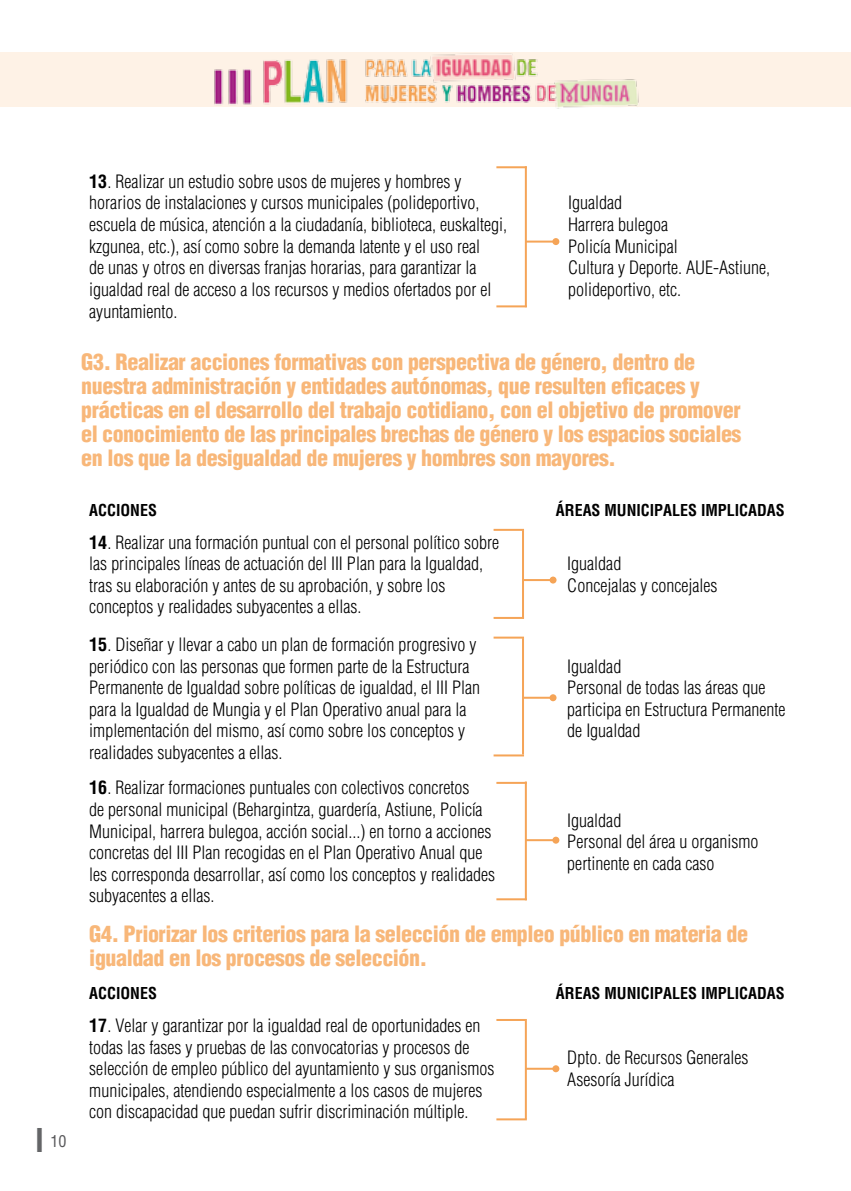
<style>
.page{position:relative;width:851px;height:1191px;background:#fff}
.page>*{position:absolute;margin:0;border:0;box-sizing:border-box;transform-origin:0 0}
.t1{font:900 condensed 22px/24px "Helvetica LT Std";letter-spacing:-.02em;color:#f8b779}
.t2{font:300 condensed 18px/21.6px "Helvetica LT Std";color:#000}
.t3{font:700 condensed 16px "Helvetica LT Std";color:#000}
.t4{font:condensed 16px "Helvetica LT Std";color:#58585a}
.s1{font-weight:700;font-size:32px;color:#646567}
.s2{font-weight:700}
</style>
<div class="page">
<hr style="left:850px;top:52px;width:1px;height:55px;background:#fef2e6">
<svg style="left:0;top:52px;width:832px;height:55px;fill:#fef2e6"></svg>
<hr style="left:496px;top:782px;width:30px;height:2px;background:#f5a457">
<hr style="left:525px;top:839px;width:30px;height:2px;background:#f5a457">
<hr style="left:496px;top:898px;width:30px;height:2px;background:#f5a457">
<hr style="left:524px;top:781px;width:2px;height:119px;background:#f5a457">
<div style="left:552px;top:836px;width:7px;height:7px;background:#f5a457;border-radius:50%"></div>
<hr style="left:496px;top:166px;width:30px;height:2px;background:#f5a457">
<hr style="left:525px;top:241px;width:30px;height:2px;background:#f5a457">
<hr style="left:496px;top:305px;width:30px;height:2px;background:#f5a457">
<hr style="left:524px;top:166px;width:2px;height:141px;background:#f5a457">
<div style="left:552px;top:238px;width:7px;height:7px;background:#f5a457;border-radius:50%"></div>
<hr style="left:493px;top:529px;width:31px;height:2px;background:#f5a457">
<hr style="left:522px;top:579px;width:31px;height:2px;background:#f5a457">
<hr style="left:493px;top:617px;width:31px;height:2px;background:#f5a457">
<hr style="left:522px;top:530px;width:2px;height:88px;background:#f5a457">
<div style="left:549px;top:576px;width:7px;height:7px;background:#f5a457;border-radius:50%"></div>
<hr style="left:493px;top:636px;width:31px;height:2px;background:#f5a457">
<hr style="left:522px;top:696px;width:31px;height:2px;background:#f5a457">
<hr style="left:493px;top:754px;width:31px;height:2px;background:#f5a457">
<hr style="left:522px;top:638px;width:2px;height:116px;background:#f5a457">
<div style="left:549px;top:694px;width:7px;height:7px;background:#f5a457;border-radius:50%"></div>
<hr style="left:496px;top:1019px;width:30px;height:2px;background:#f5a457">
<hr style="left:525px;top:1067px;width:30px;height:2px;background:#f5a457">
<hr style="left:496px;top:1118px;width:30px;height:2px;background:#f5a457">
<hr style="left:524px;top:1020px;width:2px;height:99px;background:#f5a457">
<div style="left:552px;top:1065px;width:7px;height:7px;background:#f5a457;border-radius:50%"></div>
<p class="t4" style="left:35px;top:1131px;width:33px"><span class="s1">I</span> 10</p>
<p class="t2" style="left:89px;top:170px;width:419px"><span class="s2">13</span>. Realizar un estudio sobre usos de mujeres y hombres y horarios de instalaciones y cursos municipales (polideportivo, escuela de música, atención a la ciudadanía, biblioteca, euskaltegi, kzgunea, etc.), así como sobre la demanda latente y el uso real<br>de unas y otros en diversas franjas horarias, para garantizar la igualdad real de acceso a los recursos y medios ofertados por el ayuntamiento.</p>
<p class="t2" style="left:568px;top:192px;width:203px">Igualdad<br>Harrera bulegoa<br>Policía Municipal<br>Cultura y Deporte. AUE-Astiune, polideportivo, etc.</p>
<p class="t1" style="left:81px;top:350px;width:661px">G3. Realizar acciones formativas con perspectiva de género, dentro de nuestra administración y entidades autónomas, que resulten eficaces y prácticas en el desarrollo del trabajo cotidiano, con el objetivo de promover el conocimiento de las principales brechas de género y los espacios sociales en los que la desigualdad de mujeres y hombres son mayores.</p>
<p class="t3" style="left:89px;top:499px;width:69px">ACCIONES</p>
<p class="t3" style="left:556px;top:499px;width:230px">ÁREAS MUNICIPALES IMPLICADAS</p>
<p class="t2" style="left:89px;top:531px;width:411px"><span class="s2">14</span>. Realizar una formación puntual con el personal político sobre las principales líneas de actuación del III Plan para la Igualdad, tras su elaboración y antes de su aprobación, y sobre los conceptos y realidades subyacentes a ellas.</p>
<p class="t2" style="left:567px;top:553px;width:151px">Igualdad<br>Concejalas y concejales</p>
<p class="t2" style="left:89px;top:633px;width:392px"><span class="s2">15</span>. Diseñar y llevar a cabo un plan de formación progresivo y periódico con las personas que formen parte de la Estructura Permanente de Igualdad sobre políticas de igualdad, el III Plan para la Igualdad de Mungia y el Plan Operativo anual para la implementación del mismo, así como sobre los conceptos y realidades subyacentes a ellas.</p>
<p class="t2" style="left:89px;top:777px;width:407px"><span class="s2">16</span>. Realizar formaciones puntuales con colectivos concretos<br>de personal municipal (Behargintza, guardería, Astiune, Policía Municipal, harrera bulegoa, acción social...) en torno a acciones concretas del III Plan recogidas en el Plan Operativo Anual que les corresponda desarrollar, así como los conceptos y realidades subyacentes a ellas.</p>
<p class="t2" style="left:567px;top:655px;width:219px">Igualdad<br>Personal de todas las áreas que participa en Estructura Permanente de Igualdad</p>
<p class="t2" style="left:567px;top:809px;width:192px">Igualdad<br>Personal del área u organismo pertinente en cada caso</p>
<p class="t1" style="left:89px;top:921px;width:660px">G4. Priorizar los criterios para la selección de empleo público en materia de igualdad en los procesos de selección.</p>
<p class="t3" style="left:89px;top:983px;width:69px">ACCIONES</p>
<p class="t3" style="left:556px;top:983px;width:230px">ÁREAS MUNICIPALES IMPLICADAS</p>
<p class="t2" style="left:89px;top:1014px;width:406px"><span class="s2">17</span>. Velar y garantizar por la igualdad real de oportunidades en todas las fases y pruebas de las convocatorias y procesos de selección de empleo público del ayuntamiento y sus organismos municipales, atendiendo especialmente a los casos de mujeres con discapacidad que puedan sufrir discriminación múltiple.</p>
<p class="t2" style="left:567px;top:1047px;width:182px">Dpto. de Recursos Generales<br>Asesoría Jurídica</p>
</div>
